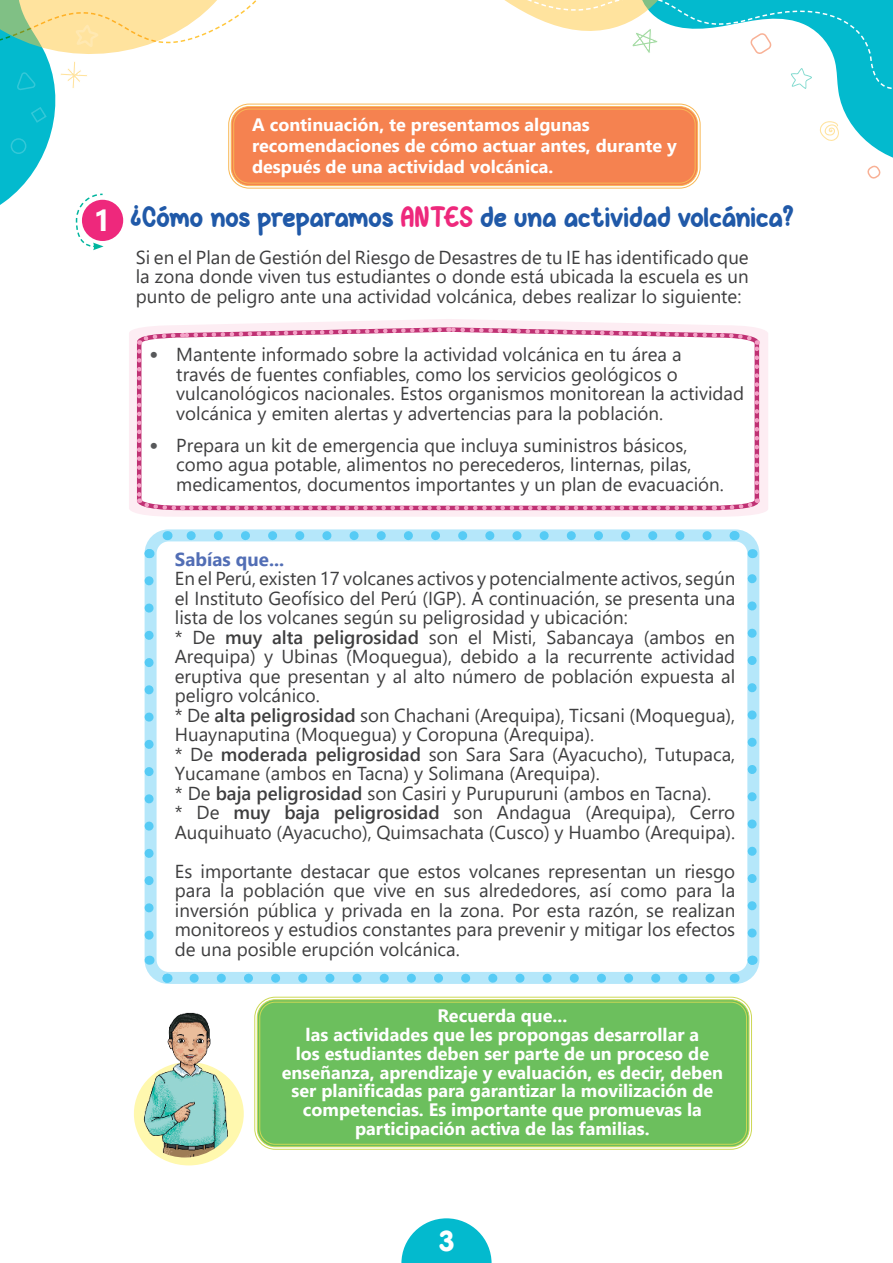
<style>
.page{position:relative;width:893px;height:1263px;background:#fff}
.page>*{position:absolute;margin:0;border:0;box-sizing:border-box;transform-origin:0 0}
.t1{font:30px "VAG Round";color:#fff}
.t2{font:700 30px "Segoe UI";color:#fff}
.t3{font:29.25px "Vanilla Caramel";color:#2059a8}
.Cuerpo{font:18.75px/19.5px "Segoe UI";color:#3e3e3f}
.Cuerpo-2{font:700 18.75px "Segoe UI";color:#526eb5}
.t4{font:700 18px/18.8px "Segoe UI";color:#fff}
.s1{color:#ee287c}
.s2{font-weight:700;font-size:22.5px;color:#57585a}
.s3{font-weight:600}
</style>
<div class="page">
<svg style="left:401px;top:1218px;width:91px;height:45px"></svg>
<svg style="left:441px;top:0;width:452px;height:180px"></svg>
<div style="left:231px;top:107px;width:467px;height:79px;background:#f58250;border-radius:18px"></div>
<div style="left:228px;top:104px;width:473px;height:85px;border:1px solid #f8b855;border-radius:20px"></div>
<div style="left:231px;top:106px;width:467px;height:80px;border:1px solid #f8b855;border-radius:18px"></div>
<div style="left:233px;top:109px;width:463px;height:75px;border:1px solid #f8b855;border-radius:16px"></div>
<svg style="left:0;top:0;width:274px;height:250px"></svg>
<div style="left:257px;top:1000px;width:492px;height:147px;background:#6cbf5d;border-radius:18px"></div>
<div style="left:254px;top:997px;width:498px;height:153px;border:1px solid #cdd855;border-radius:20px"></div>
<div style="left:257px;top:999px;width:492px;height:148px;border:1px solid #cdd855;border-radius:18px"></div>
<div style="left:259px;top:1002px;width:488px;height:143px;border:1px solid #cdd855;border-radius:16px"></div>
<div style="left:134px;top:1062px;width:110px;height:103px;background:#fff8ae;border-radius:50%"></div>
<img style="left:140px;top:1012px;width:102px;height:145px">
<svg style="left:129px;top:319px;width:639px;height:198px;fill:#fdedf3"></svg>
<svg style="left:136px;top:325px;width:624px;height:187px"></svg>
<div style="left:145px;top:529px;width:614px;height:455px;border:12px solid #6bcff6;border-radius:18px"></div>
<svg style="left:145px;top:581px;width:9px;height:366px;background:#9cdff8"></svg>
<svg style="left:194px;top:974px;width:527px;height:9px;background:#9cdff8"></svg>
<svg style="left:748px;top:567px;width:9px;height:366px;background:#9cdff8"></svg>
<svg style="left:181px;top:531px;width:526px;height:9px;background:#9cdff8"></svg>
<svg style="left:144px;top:956px;width:32px;height:28px"></svg>
<svg style="left:734px;top:951px;width:26px;height:33px"></svg>
<svg style="left:725px;top:529px;width:35px;height:29px"></svg>
<svg style="left:144px;top:529px;width:24px;height:34px"></svg>
<p class="t4" style="left:252px;top:112px;width:426px;line-height:21px">A continuación, te presentamos algunas recomendaciones de cómo actuar antes, durante y después de una actividad volcánica.</p>
<p class="t2" style="left:94px;top:192px;width:19px">1</p>
<p class="t3" style="left:130px;top:200px;width:665px">¿Cómo nos preparamos <span class="s1">ANTES</span> de una actividad volcánica?</p>
<p class="Cuerpo" style="left:136px;top:246px;width:614px;text-align:justify">Si en el Plan de Gestión del Riesgo de Desastres de tu IE has identificado que la zona donde viven tus estudiantes o donde está ubicada la escuela es un punto de peligro ante una actividad volcánica, debes realizar lo siguiente:</p>
<p class="Cuerpo" style="left:176px;top:343px;width:569px;text-indent:-27px"><span class="s2">•</span> Mantente informado sobre la actividad volcánica en tu área a<br>través de fuentes confiables, como los servicios geológicos o vulcanológicos nacionales. Estos organismos monitorean la actividad volcánica y emiten alertas y advertencias para la población.</p>
<p class="Cuerpo" style="left:176px;top:434px;width:549px;text-indent:-27px"><span class="s2">•</span> Prepara un kit de emergencia que incluya suministros básicos, como agua potable, alimentos no perecederos, linternas, pilas, medicamentos, documentos importantes y un plan de evacuación.</p>
<p class="Cuerpo-2" style="left:175px;top:541px;width:111px">Sabías que...</p>
<p class="Cuerpo" style="left:175px;top:567px;width:562px;text-align:justify">En el Perú, existen 17 volcanes activos y potencialmente activos, según el Instituto Geofísico del Perú (IGP). A continuación, se presenta una lista de los volcanes según su peligrosidad y ubicación:</p>
<p class="Cuerpo" style="left:175px;top:625px;width:562px;text-align:justify">* De <span class="s3">muy alta peligrosidad</span> son el Misti, Sabancaya (ambos en Arequipa) y Ubinas (Moquegua), debido a la recurrente actividad eruptiva que presentan y al alto número de población expuesta al peligro volcánico.</p>
<p class="Cuerpo" style="left:175px;top:703px;width:562px">* De <span class="s3">alta peligrosidad</span> son Chachani (Arequipa), Ticsani (Moquegua),<br>Huaynaputina (Moquegua) y Coropuna (Arequipa).</p>
<p class="Cuerpo" style="left:175px;top:742px;width:562px">* De <span class="s3">moderada peligrosidad</span> son Sara Sara (Ayacucho), Tutupaca,<br>Yucamane (ambos en Tacna) y Solimana (Arequipa).</p>
<p class="Cuerpo" style="left:175px;top:781px;width:538px">* De <span class="s3">baja peligrosidad</span> son Casiri y Purupuruni (ambos en Tacna).</p>
<p class="Cuerpo" style="left:175px;top:801px;width:562px">* De <span class="s3">muy baja peligrosidad</span> son Andagua (Arequipa), Cerro<br>Auquihuato (Ayacucho), Quimsachata (Cusco) y Huambo (Arequipa).</p>
<p class="Cuerpo" style="left:175px;top:859px;width:562px;text-align:justify">Es importante destacar que estos volcanes representan un riesgo para la población que vive en sus alrededores, así como para la inversión pública y privada en la zona. Por esta razón, se realizan monitoreos y estudios constantes para prevenir y mitigar los efectos de una posible erupción volcánica.</p>
<p class="t4" style="left:438px;top:1005px;width:131px">Recuerda que...</p>
<p class="t4" style="left:282px;top:1024px;width:443px;text-align:center">las actividades que les propongas desarrollar a<br>los estudiantes deben ser parte de un proceso de enseñanza, aprendizaje y evaluación, es decir, deben ser planificadas para garantizar la movilización de competencias. Es importante que promuevas la participación activa de las familias.</p>
<h1 class="t1" style="left:438px;top:1224px;width:18px">3</h1>
</div>
